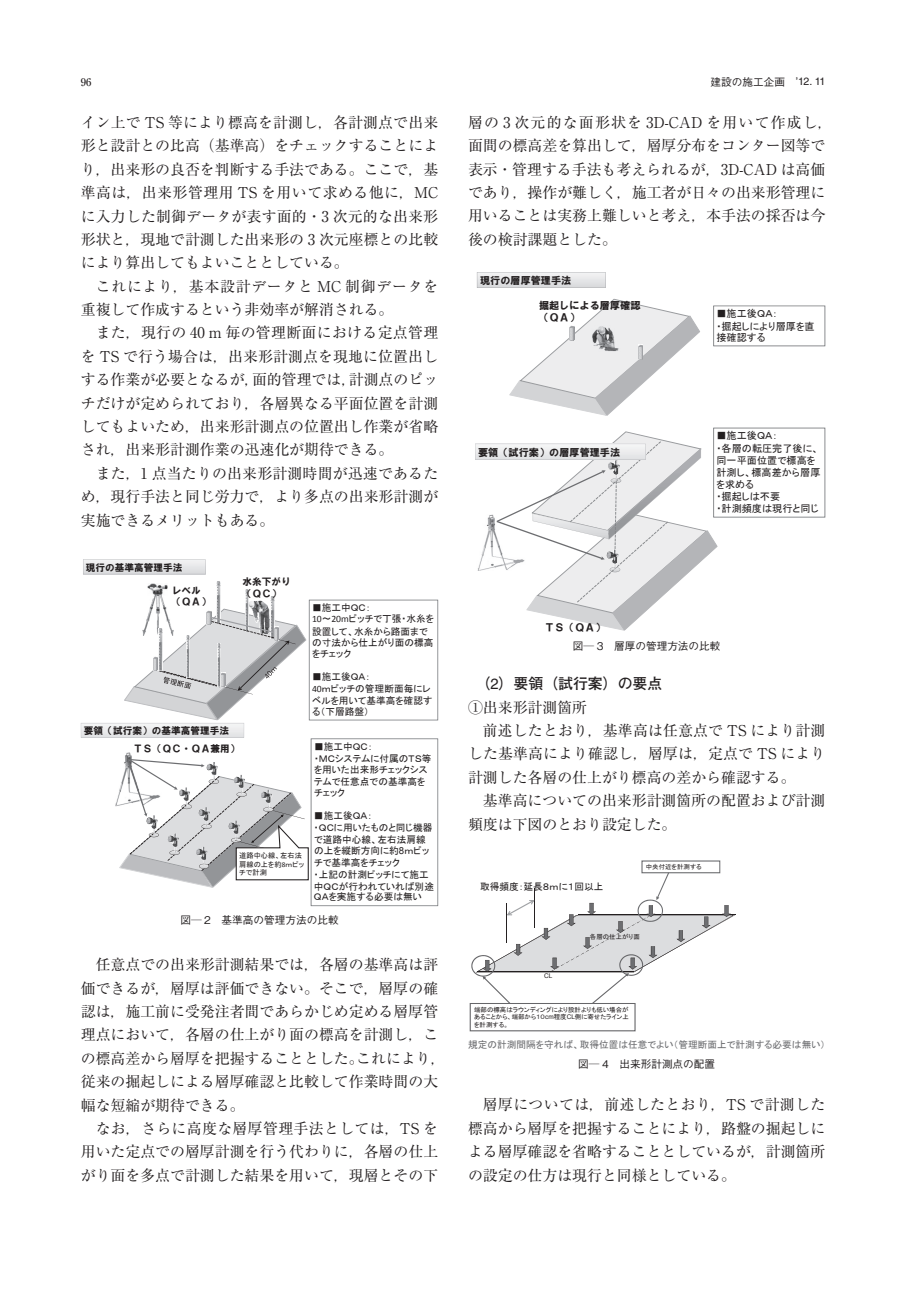
<style>
.page{position:relative;width:919px;height:1289px;background:#fff}
.page>*{position:absolute;margin:0;border:0;box-sizing:border-box;transform-origin:0 0}
.t1{font:14.85px/23.4px "Ryumin Pro";color:#231f20;text-align:justify}
.t2{font:700 14.85px "Futo Go B101 Pro";color:#231f20}
.t3{font:500 10.65px "Gothic BBB Pro";color:#231f20}
.t4{font:500 10.65px "Ryumin Pro";color:#231f20}
.t5{font:10.2px/12.1px "MS P Gothic";color:#231f20}
.t6{font:10.2px/12px "HG Soei Kakugothic UB";color:#231f20}
.t7{font:9.6px/11.6px "MS P Gothic";color:#231f20}
.t8{font:9.6px/11.4px "HG Soei Kakugothic UB";color:#231f20}
.t9{font:9.6px "MS P Gothic";color:#6d6e71}
.t10{font:7.2px/8.4px "MS P Gothic";color:#231f20}
.t11{font:6.45px/7.6px "MS P Gothic";letter-spacing:-.005em;color:#231f20;text-align:justify}
.t12{font:6.45px "Arial";color:#231f20}
.s1{font-family:"Helvetica LT Std";font-weight:400}
.s2{font-family:"Calibri"}
.s3{font-family:"Arial"}
</style>
<div class="page">
<img style="left:147px;top:583px;width:21px;height:16px">
<img style="left:216px;top:581px;width:4px;height:18px">
<img style="left:245px;top:589px;width:3px;height:10px">
<svg style="left:83px;top:559px;width:122px;height:15px"></svg>
<svg style="left:81px;top:599px;width:357px;height:307px"></svg>
<svg style="left:509px;top:299px;width:191px;height:117px"></svg>
<img style="left:569px;top:326px;width:5px;height:14px">
<img style="left:638px;top:344px;width:4px;height:15px">
<img style="left:591px;top:325px;width:29px;height:26px">
<svg style="left:713px;top:305px;width:112px;height:41px"></svg>
<svg style="left:477px;top:272px;width:128px;height:16px"></svg>
<svg style="left:475px;top:427px;width:350px;height:203px"></svg>
<img style="left:606px;top:549px;width:12px;height:21px">
<img style="left:608px;top:460px;width:12px;height:21px">
<svg style="left:469px;top:860px;width:266px;height:171px"></svg>
<p class="t4" style="left:81px;top:74px;width:12px">96</p>
<p class="t3" style="left:710px;top:73px;width:116px">建設の施工企画　<span class="s1">’12. 11</span></p>
<p class="t1" style="left:81px;top:110px;width:359px">イン上で TS 等により標高を計測し，各計測点で出来形と設計との比高（基準高）をチェックすることにより，出来形の良否を判断する手法である。ここで，基準高は，出来形管理用 TS を用いて求める他に，MCに入力した制御データが表す面的・3 次元的な出来形形状と，現地で計測した出来形の 3 次元座標との比較により算出してもよいこととしている。</p>
<p class="t1" style="left:81px;top:273px;width:359px;text-indent:15px">これにより，基本設計データと MC 制御データを重複して作成するという非効率が解消される。</p>
<p class="t1" style="left:81px;top:320px;width:359px;text-indent:15px">また，現行の 40 m 毎の管理断面における定点管理を TS で行う場合は，出来形計測点を現地に位置出しする作業が必要となるが，面的管理では，計測点のピッチだけが定められており，各層異なる平面位置を計測してもよいため，出来形計測点の位置出し作業が省略され，出来形計測作業の迅速化が期待できる。</p>
<p class="t1" style="left:81px;top:460px;width:359px;text-indent:15px">また，1 点当たりの出来形計測時間が迅速であるため，現行手法と同じ労力で，より多点の出来形計測が実施できるメリットもある。</p>
<p class="t1" style="left:468px;top:109px;width:366px;text-align:left">層の 3 次元的な面形状を 3D-CAD を用いて作成し，面間の標高差を算出して，層厚分布をコンター図等で表示・管理する手法も考えられるが，3D-CAD は高価であり，操作が難しく，施工者が日々の出来形管理に用いることは実務上難しいと考え，本手法の採否は今後の検討課題とした。</p>
<p class="t6" style="left:480px;top:274px;width:93px">現行の層厚管理手法</p>
<p class="t6" style="left:539px;top:299px;width:103px">掘起しによる層厚確認（ＱＡ）</p>
<p class="t5" style="left:716px;top:307px;width:100px;line-height:12.8px">■施工後ＱＡ：<br>・掘起しにより層厚を直</p>
<p class="t5" style="left:716px;top:331px;width:51px">接確認する</p>
<p class="t5" style="left:716px;top:429px;width:105px">■施工後ＱＡ：<br>・各層の転圧完了後に、同一平面位置で標高を計測し、標高差から層厚を求める<br>・掘起しは不要<br>・計測頻度は現行と同じ</p>
<p class="t6" style="left:478px;top:446px;width:144px">要領（試行案）の層厚管理手法</p>
<p class="t8" style="left:86px;top:561px;width:98px">現行の基準高管理手法</p>
<p class="t8" style="left:172px;top:584px;width:40px">レベル（ＱＡ）</p>
<p class="t8" style="left:242px;top:576px;width:50px">水糸下がり（ＱＣ）</p>
<p class="t8" style="left:84px;top:725px;width:147px">要領（試行案）の基準高管理手法</p>
<p class="t8" style="left:133px;top:743px;width:108px">ＴＳ（ＱＣ・ＱＡ兼用）</p>
<p class="t10" style="left:239px;top:851px;width:66px">道路中心線、左右法肩線の上を約<span class="s2">8</span>ｍピッチで計測</p>
<p class="t7" style="left:312px;top:601px;width:123px">■施工中ＱＣ：<br><span class="s2">10</span>～<span class="s2">20m</span>ピッチで丁張・水糸を設置して、水糸から路面までの寸法から仕上がり面の標高をチェック</p>
<p class="t7" style="left:312px;top:671px;width:122px">■施工後ＱＡ：<br><span class="s2">40</span>ｍピッチの管理断面毎にレベルを用いて基準高を確認す</p>
<p class="t7" style="left:312px;top:706px;width:58px">る（下層路盤）</p>
<p class="t7" style="left:314px;top:740px;width:119px">■施工中ＱＣ：<br>・ＭＣシステムに付属のＴＳ等を用いた出来形チェックシステムで任意点での基準高をチェック</p>
<p class="t7" style="left:314px;top:809px;width:121px">■施工後ＱＡ：<br>・ＱＣに用いたものと同じ機器で道路中心線、左右法肩線の上を縦断方向に約<span class="s3">8</span>ｍピッチで基準高をチェック<br>・上記の計測ピッチにて施工中ＱＣが行われていれば別途</p>
<p class="t7" style="left:314px;top:891px;width:109px">ＱＡを実施する必要は無い</p>
<p class="t3" style="left:180px;top:911px;width:160px">図─ 2　基準高の管理方法の比較</p>
<p class="t1" style="left:81px;top:951px;width:366px;text-align:left;text-indent:15px">任意点での出来形計測結果では，各層の基準高は評価できるが，層厚は評価できない。そこで，層厚の確認は，施工前に受発注者間であらかじめ定める層厚管理点において，各層の仕上がり面の標高を計測し，この標高差から層厚を把握することとした。これにより，従来の掘起しによる層厚確認と比較して作業時間の大幅な短縮が期待できる。</p>
<p class="t1" style="left:81px;top:1115px;width:359px;text-indent:15px">なお，さらに高度な層厚管理手法としては，TS を用いた定点での層厚計測を行う代わりに，各層の仕上がり面を多点で計測した結果を用いて，現層とその下</p>
<p class="t6" style="left:544px;top:621px;width:62px">ＴＳ（ＱＡ）</p>
<p class="t3" style="left:573px;top:637px;width:149px">図─ 3　層厚の管理方法の比較</p>
<p class="t2" style="left:475px;top:671px;width:188px">（<span class="s1">2</span>）要領（試行案）の要点</p>
<p class="t1" style="left:468px;top:694px;width:121px">①出来形計測箇所</p>
<p class="t1" style="left:483px;top:717px;width:344px">前述したとおり，基準高は任意点で TS により計測</p>
<p class="t1" style="left:468px;top:741px;width:359px">した基準高により確認し，層厚は，定点で TS により</p>
<p class="t1" style="left:468px;top:764px;width:329px">計測した各層の仕上がり標高の差から確認する。</p>
<p class="t1" style="left:483px;top:788px;width:344px">基準高についての出来形計測箇所の配置および計測</p>
<p class="t1" style="left:468px;top:811px;width:210px">頻度は下図のとおり設定した。</p>
<p class="t7" style="left:480px;top:880px;width:125px">取得頻度：延長８ｍに１回以上</p>
<p class="t11" style="left:645px;top:863px;width:57px">中央付近を計測する</p>
<p class="t12" style="left:544px;top:971px;width:10px">CL</p>
<p class="t11" style="left:590px;top:933px;width:51px">各層の仕上がり面</p>
<p class="t11" style="left:474px;top:1005px;width:156px">端部の標高はラウンディングにより設計よりも低い場合があることから、端部から１０<span class="s3">cm</span>程度<span class="s3">CL</span>側に寄せたライン上を計測する。</p>
<p class="t9" style="left:468px;top:1040px;width:359px">規定の計測間隔を守れば、取得位置は任意でよい（管理断面上で計測する必要は無い）</p>
<p class="t3" style="left:578px;top:1054px;width:138px">図─ 4　出来形計測点の配置</p>
<p class="t1" style="left:468px;top:1092px;width:359px;text-indent:15px">層厚については，前述したとおり，TS で計測した標高から層厚を把握することにより，路盤の掘起しによる層厚確認を省略することとしているが，計測箇所の設定の仕方は現行と同様としている。</p>
</div>
